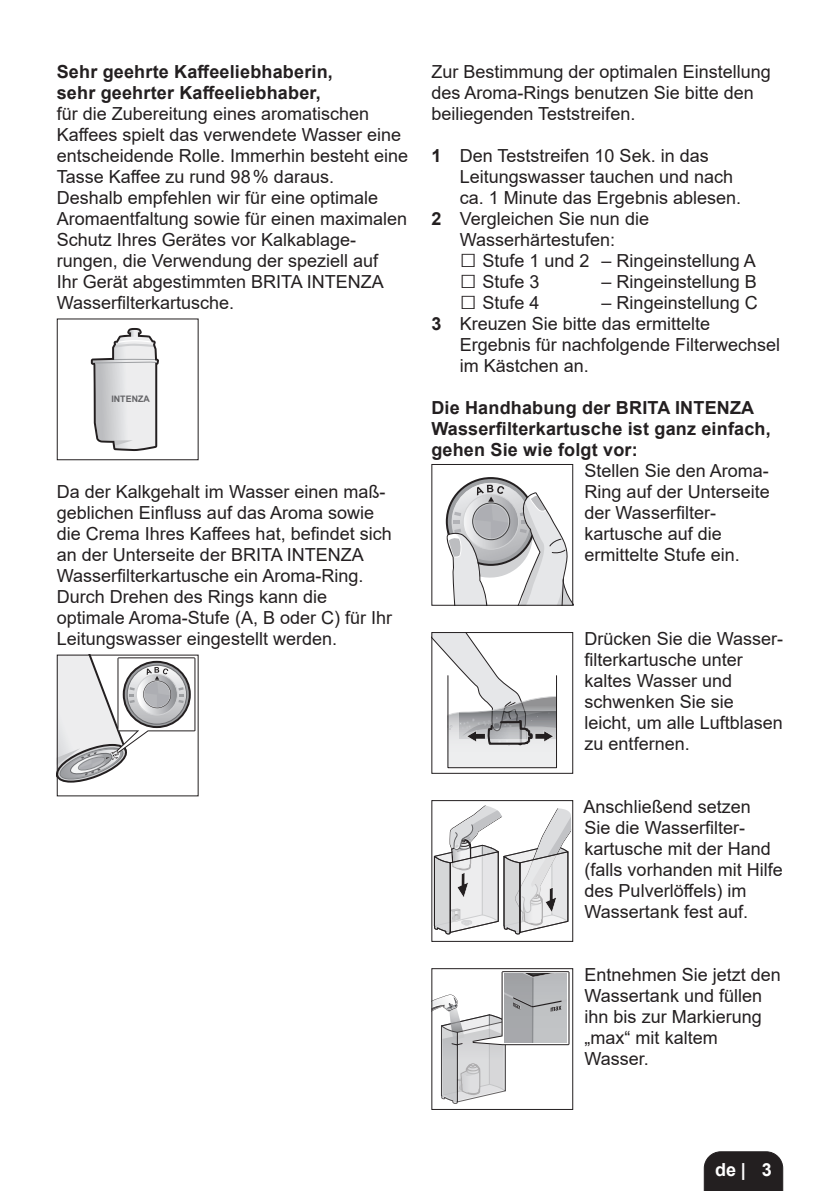
<style>
.page{position:relative;width:840px;height:1191px;background:#fff}
.page>*{position:absolute;margin:0;border:0;box-sizing:border-box;transform-origin:0 0}
.t1{font:18px/21px "Arial";color:#231f20}
.t2{font:700 18px/21px "Arial";letter-spacing:.01em;color:#231f20}
.t3{font:700 18px "Arial";color:#fff}
.t4{font:700 8.8px "Arial";color:#636366}
.s1{font-weight:700}
.s2{font-size:28px}
</style>
<div class="page">
<svg style="left:703px;top:1151px;width:80px;height:40px;background:#2f2b2c"></svg>
<div style="left:57px;top:318px;width:141px;height:142px;border:1px solid #231f20"></div>
<svg style="left:59px;top:656px;width:136px;height:126px"></svg>
<svg style="left:445px;top:477px;width:126px;height:127px"></svg>
<div style="left:431px;top:464px;width:142px;height:142px;border:1px solid #231f20"></div>
<svg style="left:433px;top:634px;width:123px;height:133px"></svg>
<div style="left:431px;top:632px;width:142px;height:142px;border:1px solid #231f20"></div>
<svg style="left:433px;top:805px;width:138px;height:129px"></svg>
<div style="left:431px;top:800px;width:142px;height:142px;border:1px solid #231f20"></div>
<svg style="left:433px;top:971px;width:136px;height:132px"></svg>
<div style="left:431px;top:968px;width:142px;height:142px;border:1px solid #231f20"></div>
<svg style="left:91px;top:328px;width:68px;height:123px"></svg>
<p class="t2" style="left:57px;top:61px;width:277px">Sehr geehrte Kaffeeliebhaberin, sehr geehrter Kaffeeliebhaber,</p>
<p class="t1" style="left:57px;top:103px;width:353px">für die Zubereitung eines aromatischen Kaffees spielt das verwendete Wasser eine entscheidende Rolle. Immerhin besteht eine Tasse Kaffee zu rund 98% daraus.<br>Deshalb empfehlen wir für eine optimale Aromaentfaltung sowie für einen maximalen Schutz Ihres Gerätes vor Kalkablage&shy;rungen, die Verwendung der speziell auf<br>Ihr Gerät abgestimmten BRITA INTENZA Wasserfilterkartusche.</p>
<p class="t4" style="left:111px;top:393px;width:22px">INTE</p>
<p class="t1" style="left:57px;top:481px;width:337px">Da der Kalkgehalt im Wasser einen maß&shy;geblichen Einfluss auf das Aroma sowie die Crema Ihres Kaffees hat, befindet sich an der Unterseite der BRITA INTENZA Wasserfilterkartusche ein Aroma-Ring.<br>Durch Drehen des Rings kann die optimale Aroma-Stufe (A, B oder C) für Ihr Leitungswasser eingestellt werden.</p>
<p class="t1" style="left:431px;top:61px;width:341px">Zur Bestimmung der optimalen Einstellung des Aroma-Rings benutzen Sie bitte den beiliegenden Teststreifen.</p>
<p class="t1" style="left:431px;top:145px;width:279px"><span class="s1">1</span> Den Teststreifen 10 Sek. in das</p>
<p class="t1" style="left:459px;top:166px;width:275px">Leitungswasser tauchen und nach</p>
<p class="t1" style="left:459px;top:187px;width:283px">ca. 1 Minute das Ergebnis ablesen.</p>
<p class="t1" style="left:431px;top:208px;width:219px"><span class="s1">2</span> Vergleichen Sie nun die</p>
<p class="t1" style="left:459px;top:229px;width:157px">Wasserhärtestufen:</p>
<p class="t1" style="left:459px;top:250px;width:297px"><span class="s2">□</span> Stufe 1 und 2 – Ringeinstellung A</p>
<p class="t1" style="left:459px;top:271px;width:81px"><span class="s2">□</span> Stufe 3</p>
<p class="t1" style="left:601px;top:271px;width:157px">– Ringeinstellung B</p>
<p class="t1" style="left:459px;top:292px;width:81px"><span class="s2">□</span> Stufe 4</p>
<p class="t1" style="left:431px;top:292px;width:328px;text-indent:170px">– Ringeinstellung C<br><span class="s1">3</span> Kreuzen Sie bitte das ermittelte</p>
<p class="t1" style="left:459px;top:334px;width:322px">Ergebnis für nachfolgende Filterwechsel im Kästchen an.</p>
<p class="t2" style="left:431px;top:397px;width:341px">Die Handhabung der BRITA INTENZA<br>Wasserfilterkartusche ist ganz einfach, gehen Sie wie folgt vor:</p>
<p class="t1" style="left:584px;top:460px;width:187px">Stellen Sie den Aroma-<br>Ring auf der Unterseite der Wasserfilter&shy;kartusche auf die ermittelte Stufe ein.</p>
<p class="t1" style="left:584px;top:628px;width:200px">Drücken Sie die Wasser&shy;filterkartusche unter kaltes Wasser und schwenken Sie sie leicht, um alle Luftblasen zu entfernen.</p>
<p class="t1" style="left:583px;top:796px;width:201px">Anschließend setzen<br>Sie die Wasserfilter&shy;kartusche mit der Hand (falls vorhanden mit Hilfe des Pulverlöffels) im<br>Wassertank fest auf.</p>
<p class="t1" style="left:584px;top:964px;width:198px">Entnehmen Sie jetzt den<br>Wassertank und füllen ihn bis zur Markierung „max“ mit kaltem<br>Wasser.</p>
<p class="t3" style="left:714px;top:1156px;width:58px">de| 3</p>
</div>
